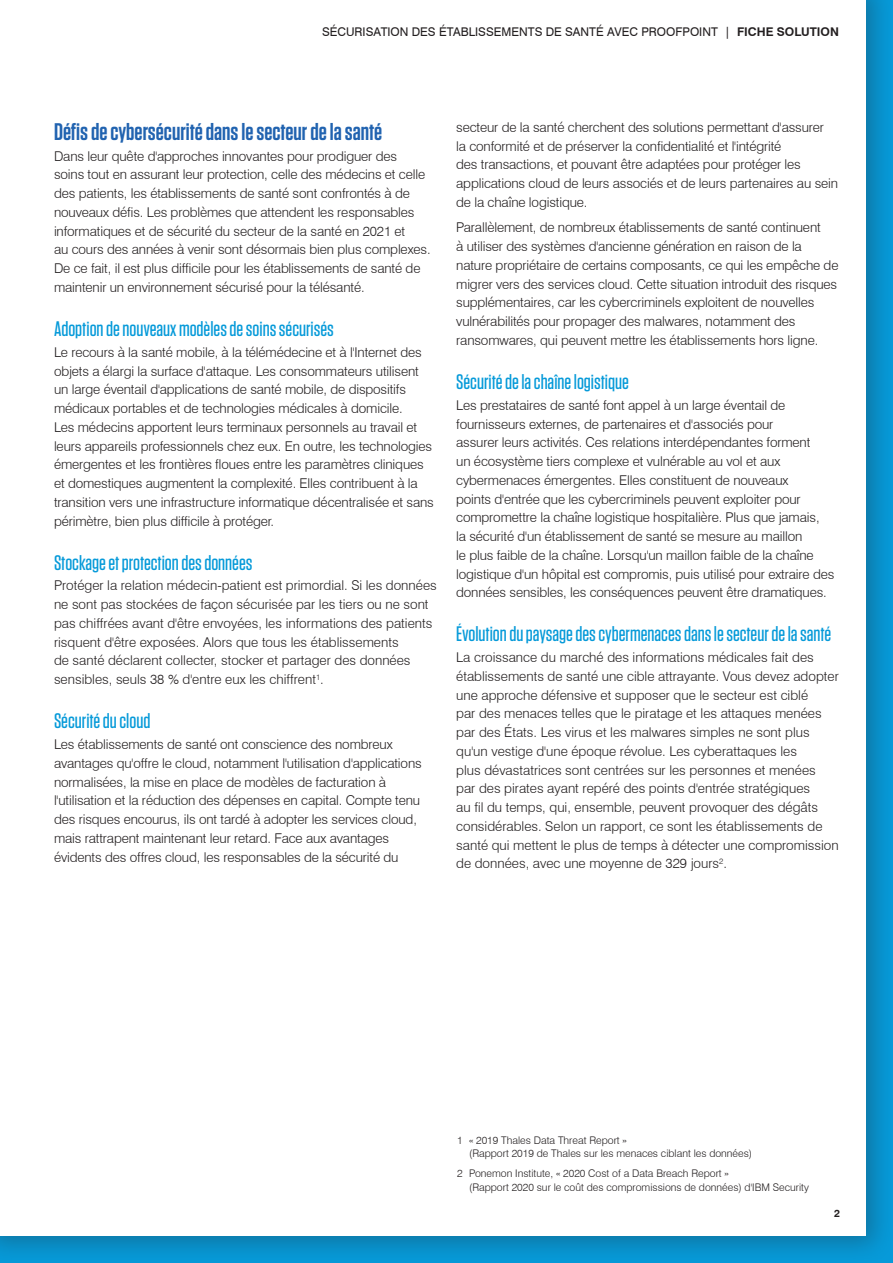
<style>
.page{position:relative;width:893px;height:1263px;background:#fff}
.page>*{position:absolute;margin:0;border:0;box-sizing:border-box;transform-origin:0 0}
.t1{font:600 24px "Tungsten";color:#2163b0}
.t2{font:500 21px "Tungsten";color:#069ad9}
.t3{font:300 13.5px/18.8px "Swiss 721 BT";letter-spacing:-.01em;color:#231f20}
.t4{font:12px "Swiss 721 BT";color:#231f20}
.t5{font:300 10.5px/13.5px "Swiss 721 BT";color:#231f20}
.t6{font:700 10.5px "Swiss 721 BT";color:#231f20}
.s1{font-weight:700}
</style>
<div class="page">
<div style="left:0;top:0;width:893px;height:1263px;background:#231f20;opacity:.3"></div>
<div style="left:0;top:0;width:866px;height:1236px;background:#fff"></div>
<p class="t4" style="left:322px;top:25px;width:518px">SÉCURISATION DES ÉTABLISSEMENTS DE SANTÉ AVEC PROOFPOINT | <span class="s1">FICHE SOLUTION</span></p>
<h1 class="t1" style="left:54px;top:119px;width:330px">Défis de cybersécurité dans le secteur de la santé</h1>
<p class="t3" style="left:54px;top:146px;width:378px">Dans leur quête d'approches innovantes pour prodiguer des soins tout en assurant leur protection, celle des médecins et celle des patients, les établissements de santé sont confrontés à de nouveaux défis. Les problèmes que attendent les responsables informatiques et de sécurité du secteur de la santé en 2021 et<br>au cours des années à venir sont désormais bien plus complexes.<br>De ce fait, il est plus difficile pour les établissements de santé de maintenir un environnement sécurisé pour la télésanté.</p>
<h2 class="t2" style="left:54px;top:318px;width:281px">Adoption de nouveaux modèles de soins sécurisés</h2>
<p class="t3" style="left:54px;top:342px;width:381px">Le recours à la santé mobile, à la télémédecine et à l'Internet des objets a élargi la surface d'attaque. Les consommateurs utilisent un large éventail d'applications de santé mobile, de dispositifs médicaux portables et de technologies médicales à domicile.<br>Les médecins apportent leurs terminaux personnels au travail et leurs appareils professionnels chez eux. En outre, les technologies émergentes et les frontières floues entre les paramètres cliniques et domestiques augmentent la complexité. Elles contribuent à la transition vers une infrastructure informatique décentralisée et sans périmètre, bien plus difficile à protéger.</p>
<h2 class="t2" style="left:54px;top:551px;width:200px">Stockage et protection des données</h2>
<p class="t3" style="left:54px;top:576px;width:384px">Protéger la relation médecin-patient est primordial. Si les données ne sont pas stockées de façon sécurisée par les tiers ou ne sont pas chiffrées avant d'être envoyées, les informations des patients risquent d'être exposées. Alors que tous les établissements<br>de santé déclarent collecter, stocker et partager des données sensibles, seuls 38 % d'entre eux les chiffrent<sup>1</sup>.</p>
<h2 class="t2" style="left:54px;top:710px;width:98px">Sécurité du cloud</h2>
<p class="t3" style="left:54px;top:735px;width:369px">Les établissements de santé ont conscience des nombreux avantages qu'offre le cloud, notamment l'utilisation d'applications normalisées, la mise en place de modèles de facturation à l'utilisation et la réduction des dépenses en capital. Compte tenu des risques encourus, ils ont tardé à adopter les services cloud, mais rattrapent maintenant leur retard. Face aux avantages évidents des offres cloud, les responsables de la sécurité du</p>
<p class="t3" style="left:456px;top:118px;width:383px">secteur de la santé cherchent des solutions permettant d'assurer<br>la conformité et de préserver la confidentialité et l'intégrité<br>des transactions, et pouvant être adaptées pour protéger les applications cloud de leurs associés et de leurs partenaires au sein de la chaîne logistique.</p>
<p class="t3" style="left:456px;top:218px;width:384px">Parallèlement, de nombreux établissements de santé continuent<br>à utiliser des systèmes d'ancienne génération en raison de la nature propriétaire de certains composants, ce qui les empêche de migrer vers des services cloud. Cette situation introduit des risques supplémentaires, car les cybercriminels exploitent de nouvelles vulnérabilités pour propager des malwares, notamment des ransomwares, qui peuvent mettre les établissements hors ligne.</p>
<h2 class="t2" style="left:456px;top:371px;width:174px">Sécurité de la chaîne logistique</h2>
<p class="t3" style="left:456px;top:395px;width:380px">Les prestataires de santé font appel à un large éventail de fournisseurs externes, de partenaires et d'associés pour<br>assurer leurs activités. Ces relations interdépendantes forment<br>un écosystème tiers complexe et vulnérable au vol et aux cybermenaces émergentes. Elles constituent de nouveaux<br>points d'entrée que les cybercriminels peuvent exploiter pour compromettre la chaîne logistique hospitalière. Plus que jamais,<br>la sécurité d'un établissement de santé se mesure au maillon<br>le plus faible de la chaîne. Lorsqu'un maillon faible de la chaîne logistique d'un hôpital est compromis, puis utilisé pour extraire des données sensibles, les conséquences peuvent être dramatiques.</p>
<h2 class="t2" style="left:456px;top:623px;width:377px">Évolution du paysage des cybermenaces dans le secteur de la santé</h2>
<p class="t3" style="left:456px;top:648px;width:384px">La croissance du marché des informations médicales fait des établissements de santé une cible attrayante. Vous devez adopter une approche défensive et supposer que le secteur est ciblé<br>par des menaces telles que le piratage et les attaques menées par des États. Les virus et les malwares simples ne sont plus qu'un vestige d'une époque révolue. Les cyberattaques les<br>plus dévastatrices sont centrées sur les personnes et menées<br>par des pirates ayant repéré des points d'entrée stratégiques<br>au fil du temps, qui, ensemble, peuvent provoquer des dégâts considérables. Selon un rapport, ce sont les établissements de santé qui mettent le plus de temps à détecter une compromission de données, avec une moyenne de 329 jours<sup>2</sup>.</p>
<p class="t5" style="left:469px;top:1133px;width:285px;text-indent:-12px">1 « 2019 Thales Data Threat Report »<br>(Rapport 2019 de Thales sur les menaces ciblant les données)</p>
<p class="t5" style="left:469px;top:1167px;width:341px;text-indent:-12px">2 Ponemon Institute, « 2020 Cost of a Data Breach Report »<br>(Rapport 2020 sur le coût des compromissions de données) d'IBM Security</p>
<p class="t6" style="left:834px;top:1207px;width:7px">2</p>
</div>
